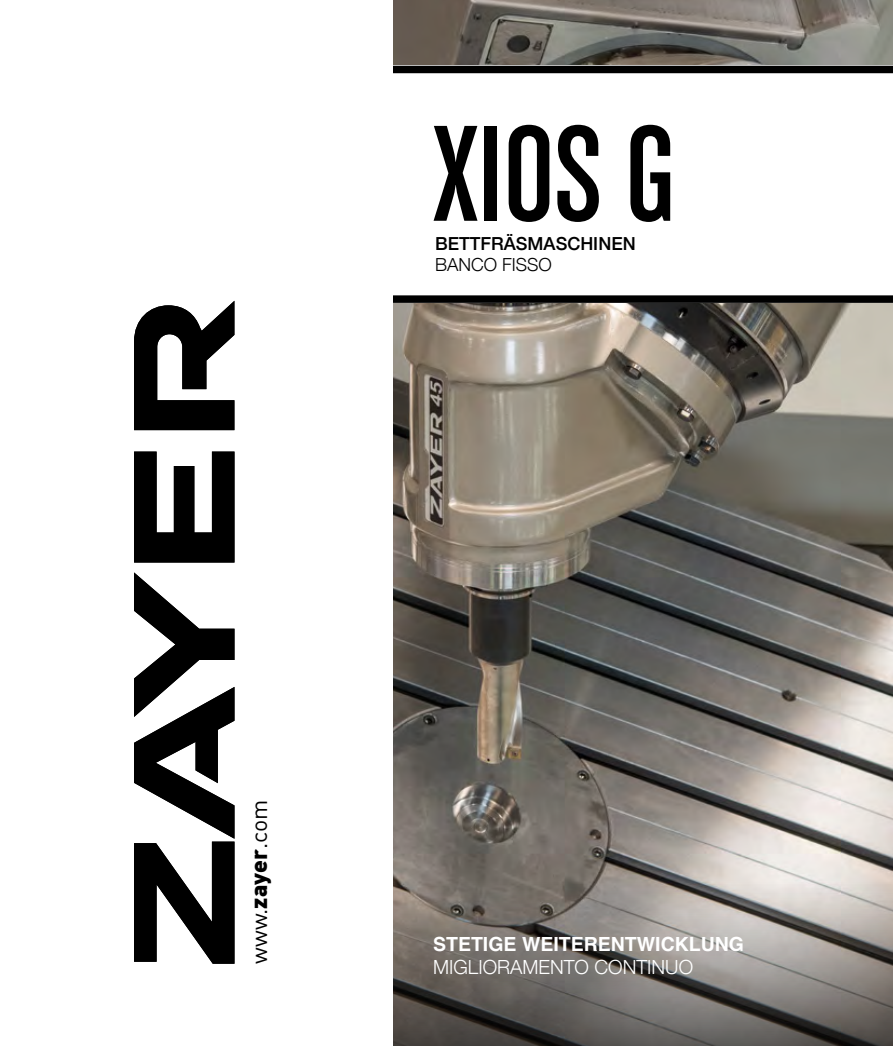
<style>
.page{position:relative;width:893px;height:1046px;background:#fff}
.page>*{position:absolute;margin:0;border:0;box-sizing:border-box;transform-origin:0 0}
.t1{font:145.5px "Chalet Comprime Cologne Eighty";color:#000}
.t2{font:23.1px "DIN";color:#000}
.t3{font:700 19.5px "Helvetica";color:#fff}
.t4{font:300 19.5px "Helvetica Neue";color:#fff}
.t5{font:500 18px "Helvetica Neue";color:#000}
.t6{font:300 18px "Helvetica Neue";color:#000}
.s1{font-weight:900}
</style>
<div class="page">
<img style="left:393px;top:303px;width:500px;height:579px">
<svg style="left:393px;top:882px;width:500px;height:164px;background:#7a7571"></svg>
<img style="left:393px;top:0;width:500px;height:66px">
<div style="left:13px;top:66px;width:880px;height:7px;background:#000"></div>
<div style="left:13px;top:295px;width:880px;height:8px;background:#000"></div>
<div style="left:0;top:0;width:393px;height:1046px;background:#fff"></div>
<svg style="left:134px;top:452px;width:100px;height:111px"></svg>
<svg style="left:134px;top:572px;width:100px;height:392px"></svg>
<svg style="left:134px;top:301px;width:100px;height:129px"></svg>
<h1 class="t1" style="left:433px;top:94px;width:243px">XIOS G</h1>
<p class="t5" style="left:435px;top:229px;width:202px">BETTFRÄSMASCHINEN</p>
<p class="t6" style="left:435px;top:250px;width:118px">BANCO FISSO</p>
<p class="t2" style="left:244px;top:964px;width:166px;rotate:-90deg">www.<span class="s1">zayer</span>.com</p>
<p class="t3" style="left:433px;top:928px;width:312px">STETIGE WEITERENTWICKLUNG</p>
<p class="t4" style="left:433px;top:951px;width:261px">MIGLIORAMENTO CONTINUO</p>
</div>
